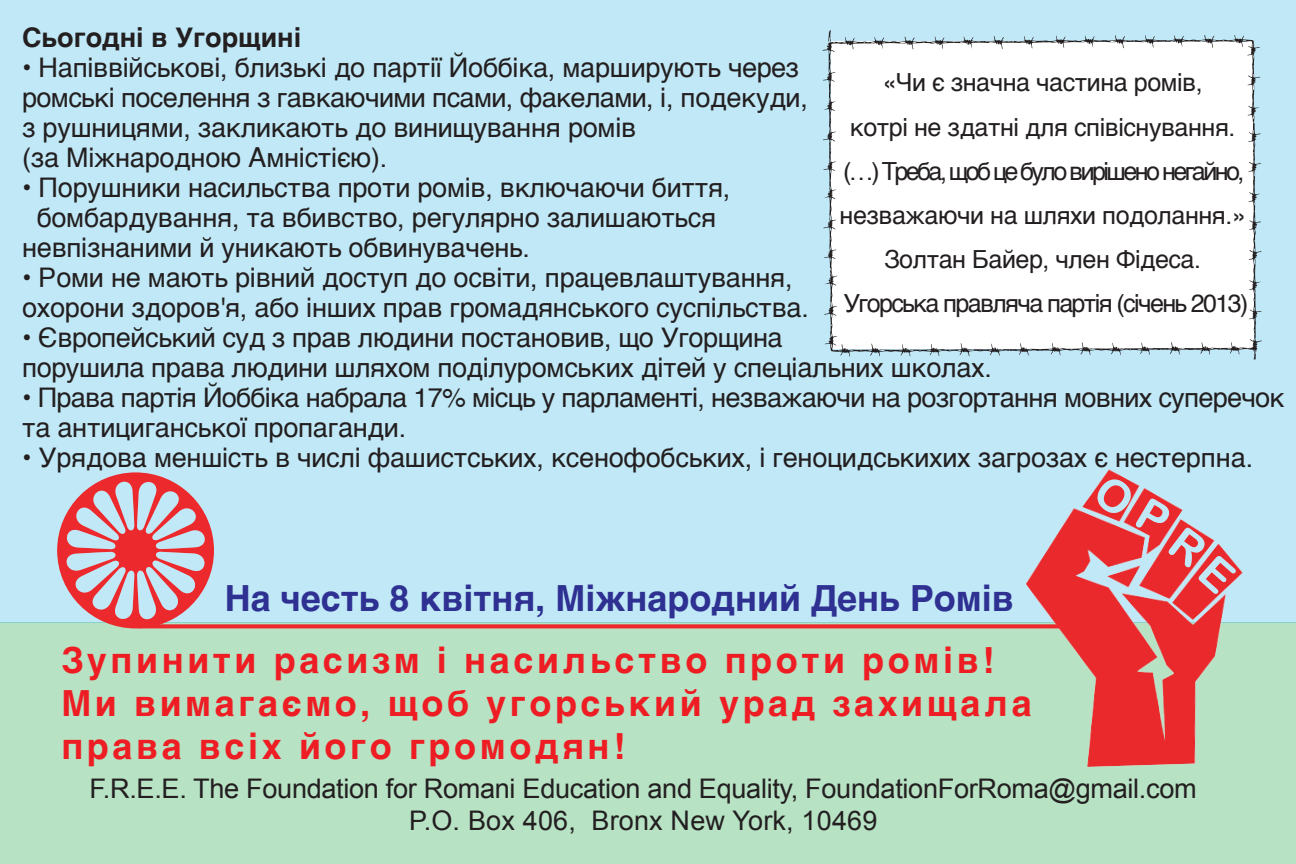
<style>
.page{position:relative;width:1296px;height:864px;background:#fff}
.page>*{position:absolute;margin:0;border:0;box-sizing:border-box;transform-origin:0 0}
.t1{font:700 36px/43.2px "Helvetica";letter-spacing:.1em;color:#ee1d23}
.t2{font:700 36px "Helvetica";color:#2e3092}
.t3{font:27px/30px "Helvetica";letter-spacing:-.01em;color:#231f20}
.t4{font:27px/32.4px "Arial";letter-spacing:-.01em;color:#231f20;text-align:center}
.t5{font:700 27px "Helvetica";color:#231f20}
.t6{font:24.9px/44.1px "Helvetica";letter-spacing:-.015em;color:#231f20;text-align:center}
</style>
<div class="page">
<div style="left:0;top:622px;width:1296px;height:242px;background:#b7e2c4"></div>
<div style="left:0;top:0;width:1296px;height:623px;background:#c0e8f6"></div>
<img style="left:1017px;top:469px;width:238px;height:298px">
<svg style="left:1097px;top:479px;width:139px;height:115px"></svg>
<svg style="left:57px;top:472px;width:1019px;height:156px"></svg>
<hr style="left:57px;top:550px;width:157px;height:1px;background:#ec2a2d">
<svg style="left:822px;top:30px;width:440px;height:330px;background:#f3f7f8"></svg>
<p class="t5" style="left:22px;top:16px;width:281px">Сьогодні в Угорщині</p>
<p class="t3" style="left:22px;top:54px;width:787px">• Напіввійськові, близькі до партії Йоббіка, марширують через ромські поселення з гавкаючими псами, факелами, і, подекуди, з рушницями, закликають до винищування ромів<br>(за Міжнародною Амністією).</p>
<p class="t3" style="left:22px;top:174px;width:710px">• Порушники насильства проти ромів, включаючи биття,</p>
<p class="t3" style="left:37px;top:204px;width:681px">бомбардування, та вбивство, регулярно залишаються</p>
<p class="t3" style="left:22px;top:234px;width:510px">невпізнаними й уникають обвинувачень.</p>
<p class="t3" style="left:22px;top:264px;width:788px">• Роми не мають рівний доступ до освіти, працевлаштування, охорони здоров'я, або інших прав громадянського суспільства.</p>
<p class="t3" style="left:22px;top:324px;width:972px">• Європейський суд з прав людини постановив, що Угорщина<br>порушила права людини шляхом поділуромських дітей у спеціальних школах.</p>
<p class="t3" style="left:22px;top:384px;width:1264px">• Права партія Йоббіка набрала 17% місць у парламенті, незважаючи на розгортання мовних суперечок та антициганської пропаганди.</p>
<p class="t3" style="left:22px;top:444px;width:1233px">• Урядова меншість в числі фашистських, ксенофобських, і геноцидськихих загрозах є нестерпна.</p>
<p class="t6" style="left:840px;top:61px;width:410px">«Чи є значна частина ромів,<br>котрі не здатні для співіснування. (…) Треба, щоб це було вирішено негайно, незважаючи на шляхи подолання.» Золтан Байер, член Фідеса.<br>Угорська правляча партія (січень 2013)</p>
<h1 class="t2" style="left:225px;top:569px;width:791px">На честь 8 квітня, Міжнародний День Ромів</h1>
<h1 class="t1" style="left:61px;top:639px;width:972px">Зупинити расизм і насильство проти ромів!<br>Ми вимагаємо, щоб угорський урад захищала права всіх його громодян!</h1>
<p class="t4" style="left:90px;top:772px;width:1109px">F.R.E.E. The Foundation for Romani Education and Equality, FoundationForRoma@gmail.com<br>P.O. Box 406, Bronx New York, 10469</p>
</div>
